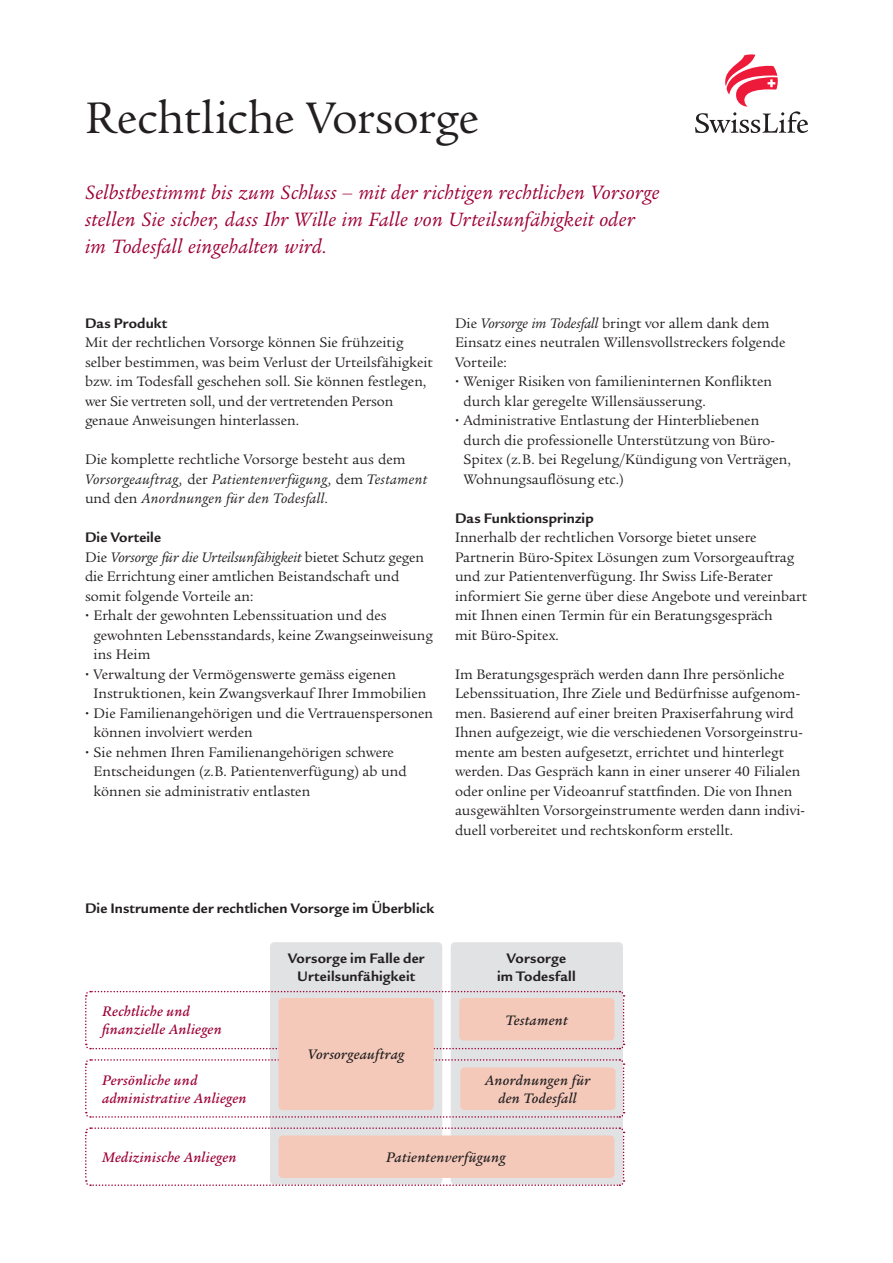
<style>
.page{position:relative;width:893px;height:1263px;background:#fff}
.page>*{position:absolute;margin:0;border:0;box-sizing:border-box;transform-origin:0 0}
.Book_25_27pt_K{font:48px "Legacy Serif ITC Pro";letter-spacing:-.01em;color:#231f20}
.Book_16_18pt_K{font:italic 21px/27px "Legacy Serif ITC Pro";letter-spacing:.015em;color:#9e0135}
.Book_10_13pt_K{font:15px/19.5px "Legacy Serif ITC Pro";color:#231f20}
.Book_10_13pt_K-2{font:italic 15px/19.5px "Legacy Serif ITC Pro";letter-spacing:.025em;color:#231f20}
.Book_10_13pt_K-3{font:italic 500 15px/18px "Legacy Serif ITC Pro";letter-spacing:.02em;color:#9e0135}
.Bold_10_13pt_K{font:700 15px "Legacy Sans ITC Pro";letter-spacing:.01em;color:#231f20}
.Book_10_13pt_K-4{font:italic 500 15px/18px "Legacy Serif ITC Pro";letter-spacing:.015em;color:#231f20;text-align:center}
.Book_10_13pt_K-5{font:700 15px/18px "Legacy Sans ITC Pro";letter-spacing:.015em;color:#231f20;text-align:center}
.s1{font-style:normal}
.s2{font-style:italic}
</style>
<div class="page">
<div style="left:270px;top:942px;width:172px;height:242px;background:#e1e2e4;border-radius:4px"></div>
<div style="left:451px;top:942px;width:172px;height:242px;background:#e1e2e4;border-radius:4px"></div>
<svg style="left:85px;top:990px;width:540px;height:60px"></svg>
<svg style="left:85px;top:1058px;width:540px;height:60px"></svg>
<svg style="left:85px;top:1127px;width:540px;height:59px"></svg>
<div style="left:279px;top:1135px;width:335px;height:43px;background:#f4c9ba;border-radius:4px"></div>
<div style="left:460px;top:1067px;width:155px;height:43px;background:#f4c9ba;border-radius:4px"></div>
<div style="left:459px;top:998px;width:155px;height:42px;background:#f4c9ba;border-radius:4px"></div>
<div style="left:279px;top:998px;width:155px;height:112px;background:#f4c9ba;border-radius:4px"></div>
<svg style="left:695px;top:54px;width:113px;height:79px"></svg>
<p class="Book_25_27pt_K" style="left:85px;top:88px;width:395px">Rechtliche Vorsorge</p>
<p class="Book_16_18pt_K" style="left:85px;top:178px;width:576px">Selbstbestimmt bis zum Schluss – mit der richtigen rechtlichen Vorsorge stellen Sie sicher, dass Ihr Wille im Falle von Urteilsunfähigkeit oder im Todesfall eingehalten wird.</p>
<p class="Bold_10_13pt_K" style="left:85px;top:314px;width:84px">Das Produkt</p>
<p class="Book_10_13pt_K" style="left:85px;top:333px;width:349px">Mit der rechtlichen Vorsorge können Sie frühzeitig selber bestimmen, was beim Verlust der Urteilsfähigkeit bzw. im Todesfall geschehen soll. Sie können festlegen, wer Sie vertreten soll, und der vertretenden Person genaue Anweisungen hinterlassen.</p>
<p class="Book_10_13pt_K-2" style="left:85px;top:450px;width:343px"><span class="s1">Die komplette rechtliche Vorsorge besteht aus dem<br></span>Vorsorgeauftrag, <span class="s1">der</span> Patientenverfügung, <span class="s1">dem</span> Testament <span class="s1">und den</span> Anordnungen für den Todesfall.</p>
<p class="Bold_10_13pt_K" style="left:85px;top:529px;width:77px">Die Vorteile</p>
<p class="Book_10_13pt_K" style="left:85px;top:547px;width:340px">Die <span class="s2">Vorsorge für die Urteilsunfähigkeit</span> bietet Schutz gegen die Errichtung einer amtlichen Beistandschaft und somit folgende Vorteile an:</p>
<p class="Book_10_13pt_K" style="left:94px;top:606px;width:341px">Erhalt der gewohnten Lebenssituation und des gewohnten Lebensstandards, keine Zwangseinweisung ins Heim</p>
<p class="Book_10_13pt_K" style="left:94px;top:664px;width:334px">Verwaltung der Vermögenswerte gemäss eigenen<br>Instruktionen, kein Zwangsverkauf Ihrer Immobilien</p>
<p class="Book_10_13pt_K" style="left:94px;top:703px;width:341px">Die Familienangehörigen und die Vertrauenspersonen können involviert werden</p>
<p class="Book_10_13pt_K" style="left:94px;top:742px;width:315px">Sie nehmen Ihren Familienangehörigen schwere<br>Entscheidungen (z.B. Patientenverfügung) ab und können sie administrativ entlasten</p>
<p class="Book_10_13pt_K" style="left:455px;top:313px;width:316px">Die <span class="s2">Vorsorge im Todesfall</span> bringt vor allem dank dem</p>
<p class="Book_10_13pt_K" style="left:455px;top:333px;width:332px">Einsatz eines neutralen Willensvollstreckers folgende<br>Vorteile:</p>
<p class="Book_10_13pt_K" style="left:463px;top:372px;width:310px">Weniger Risiken von familieninternen Konflikten durch klar geregelte Willensäusserung.</p>
<p class="Book_10_13pt_K" style="left:463px;top:411px;width:329px">Administrative Entlastung der Hinterbliebenen durch die professionelle Unterstützung von Büro-Spitex (z. B. bei Regelung/Kündigung von Verträgen, Wohnungsauflösung etc.)</p>
<p class="Bold_10_13pt_K" style="left:455px;top:509px;width:140px">Das Funktionsprinzip</p>
<p class="Book_10_13pt_K" style="left:455px;top:528px;width:354px">Innerhalb der rechtlichen Vorsorge bietet unsere Partnerin Büro-Spitex Lösungen zum Vorsorgeauftrag und zur Patientenverfügung. Ihr Swiss Life-Berater informiert Sie gerne über diese Angebote und vereinbart mit Ihnen einen Termin für ein Beratungsgespräch<br>mit Büro-Spitex.</p>
<p class="Book_10_13pt_K" style="left:455px;top:664px;width:352px">Im Beratungsgespräch werden dann Ihre persönliche Lebenssituation, Ihre Ziele und Bedürfnisse aufgenom&shy;men. Basierend auf einer breiten Praxiserfahrung wird Ihnen aufgezeigt, wie die verschiedenen Vorsorgeinstru&shy;mente am besten aufgesetzt, errichtet und hinterlegt werden. Das Gespräch kann in einer unserer 40 Filialen oder online per Videoanruf stattfinden. Die von Ihnen ausgewählten Vorsorgeinstrumente werden dann indivi&shy;duell vorbereitet und rechtskonform erstellt.</p>
<p class="Bold_10_13pt_K" style="left:85px;top:899px;width:351px">Die Instrumente der rechtlichen Vorsorge im Überblick</p>
<p class="Book_10_13pt_K-5" style="left:288px;top:949px;width:138px">Vorsorge im Falle der<br>Urteilsunfähigkeit</p>
<p class="Book_10_13pt_K-5" style="left:507px;top:949px;width:61px">Vorsorge</p>
<p class="Book_10_13pt_K-5" style="left:497px;top:967px;width:80px">im Todesfall</p>
<p class="Book_10_13pt_K-3" style="left:102px;top:1002px;width:121px">Rechtliche und finanzielle Anliegen</p>
<p class="Book_10_13pt_K-3" style="left:102px;top:1071px;width:146px">Persönliche und administrative Anliegen</p>
<p class="Book_10_13pt_K-4" style="left:308px;top:1045px;width:98px">Vorsorgeauftrag</p>
<p class="Book_10_13pt_K-4" style="left:505px;top:1010px;width:63px">Testament</p>
<p class="Book_10_13pt_K-4" style="left:485px;top:1071px;width:107px">Anordnungen für den Todesfall</p>
<p class="Book_10_13pt_K-3" style="left:102px;top:1148px;width:136px">Medizinische Anliegen</p>
<p class="Book_10_13pt_K-4" style="left:386px;top:1148px;width:121px">Patientenverfügung</p>
</div>
